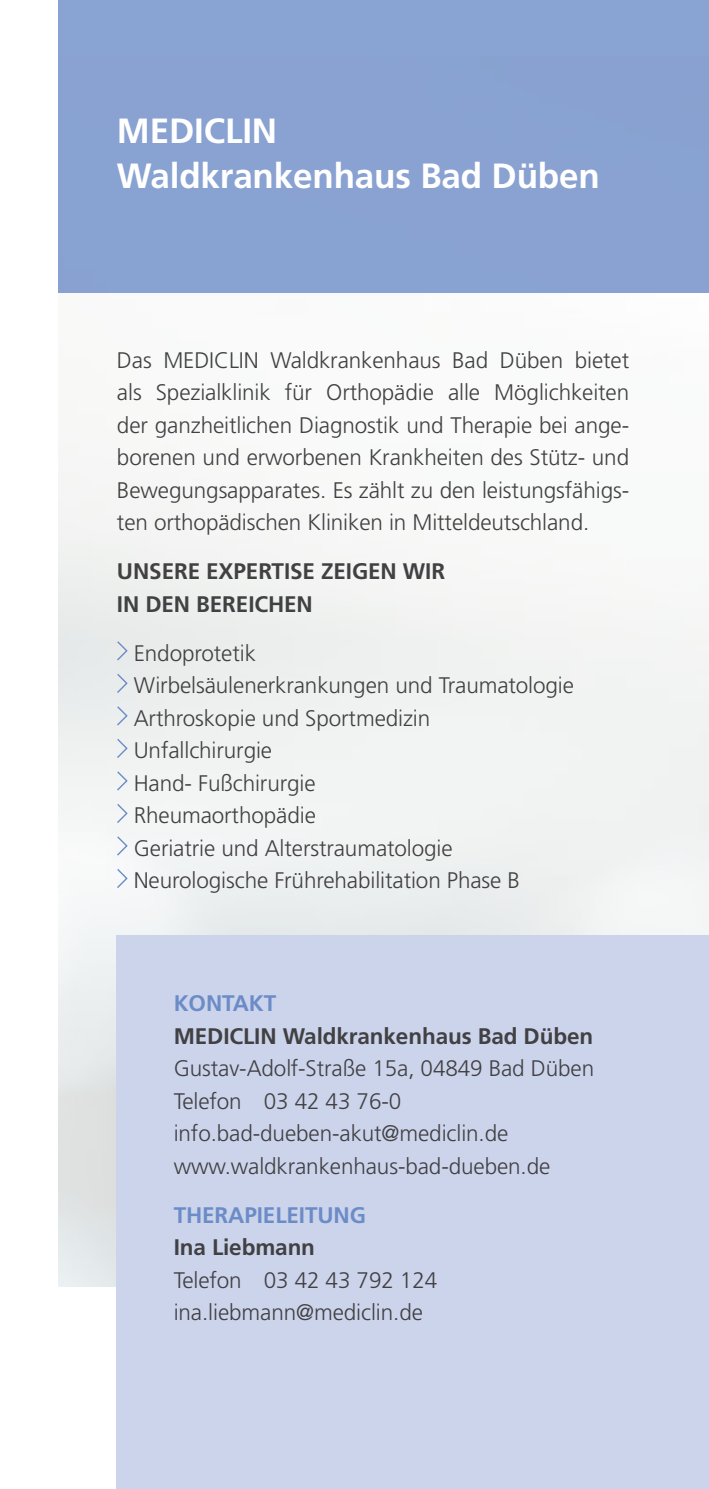
<style>
.page{position:relative;width:709px;height:1489px;background:#fff}
.page>*{position:absolute;margin:0;border:0;box-sizing:border-box;transform-origin:0 0}
.t1{font:700 35px/45px "Frutiger LT Pro";letter-spacing:-.005em;color:#fff}
.t2{font:300 22.5px/32.5px "Frutiger LT Pro";letter-spacing:-.005em;color:#414042}
.t3{font:700 22.5px "Frutiger LT Pro";letter-spacing:-.005em;color:#414042}
.t4{font:700 22.5px "Frutiger LT Pro";color:#6c8cc7}
</style>
<div class="page">
<div style="left:58px;top:0;width:651px;height:292px;background:#89a2d1"></div>
<svg style="left:115px;top:639px;width:14px;height:23px"></svg>
<svg style="left:115px;top:672px;width:14px;height:22px"></svg>
<svg style="left:115px;top:704px;width:14px;height:23px"></svg>
<svg style="left:115px;top:737px;width:14px;height:22px"></svg>
<svg style="left:115px;top:769px;width:14px;height:23px"></svg>
<svg style="left:115px;top:802px;width:14px;height:22px"></svg>
<svg style="left:115px;top:834px;width:14px;height:23px"></svg>
<svg style="left:115px;top:867px;width:14px;height:22px"></svg>
<div style="left:117px;top:935px;width:592px;height:553px;background:#ccd4ec"></div>
<h1 class="t1" style="left:117px;top:109px;width:484px">MEDICLIN<br>WALDKRANKENHAUS BAD DÜBEN</h1>
<p class="t2" style="left:117px;top:344px;width:514px;text-align:justify">Das MEDICLIN Waldkrankenhaus Bad Düben bietet als Spezialklinik für Orthopädie alle Möglichkeiten der ganzheitlichen Diagnostik und Therapie bei ange&shy;borenen und erworbenen Krankheiten des Stütz- und Bewegungsapparates. Es zählt zu den leistungsfähigs&shy;ten orthopädischen Kliniken in Mitteldeutschland.</p>
<p class="t3" style="left:117px;top:558px;width:30px">UNSERE</p>
<p class="t3" style="left:206px;top:558px;width:40px">EXPERTISE</p>
<p class="t3" style="left:321px;top:558px;width:97px">ZEIGENWIR</p>
<p class="t3" style="left:117px;top:590px;width:44px">IN DEN</p>
<p class="t3" style="left:196px;top:590px;width:28px">BEREICHEN</p>
<p class="t2" style="left:134px;top:636px;width:442px">Endoprotetik<br>Wirbelsäulenerkrankungen und Traumatologie<br>Arthroskopie und Sportmedizin<br>Unfallchirurgie<br>Hand- Fußchirurgie<br>Rheumaorthopädie<br>Geriatrie und Alterstraumatologie<br>Neurologische Frührehabilitation Phase B</p>
<p class="t4" style="left:174px;top:990px;width:16px">KONTA</p>
<p class="t4" style="left:249px;top:990px;width:25px">KT</p>
<p class="t3" style="left:174px;top:1022px;width:421px">MEDICLIN WALDKRANKENHAUS BAD DÜBEN</p>
<p class="t2" style="left:174px;top:1052px;width:422px">Gustav-Adolf-Straße 15a, 04849 Bad Düben Telefon 03 42 43 76-0 info.bad-dueben-akut@mediclin.de www.waldkrankenhaus-bad-dueben.de</p>
<p class="t4" style="left:174px;top:1201px;width:26px">THERAPIELEITUN</p>
<p class="t4" style="left:350px;top:1201px;width:18px">G</p>
<p class="t3" style="left:174px;top:1233px;width:143px">INA LIEBMANN</p>
<p class="t2" style="left:174px;top:1263px;width:265px">Telefon 03 42 43 792 124 ina.liebmann@mediclin.de</p>
</div>
